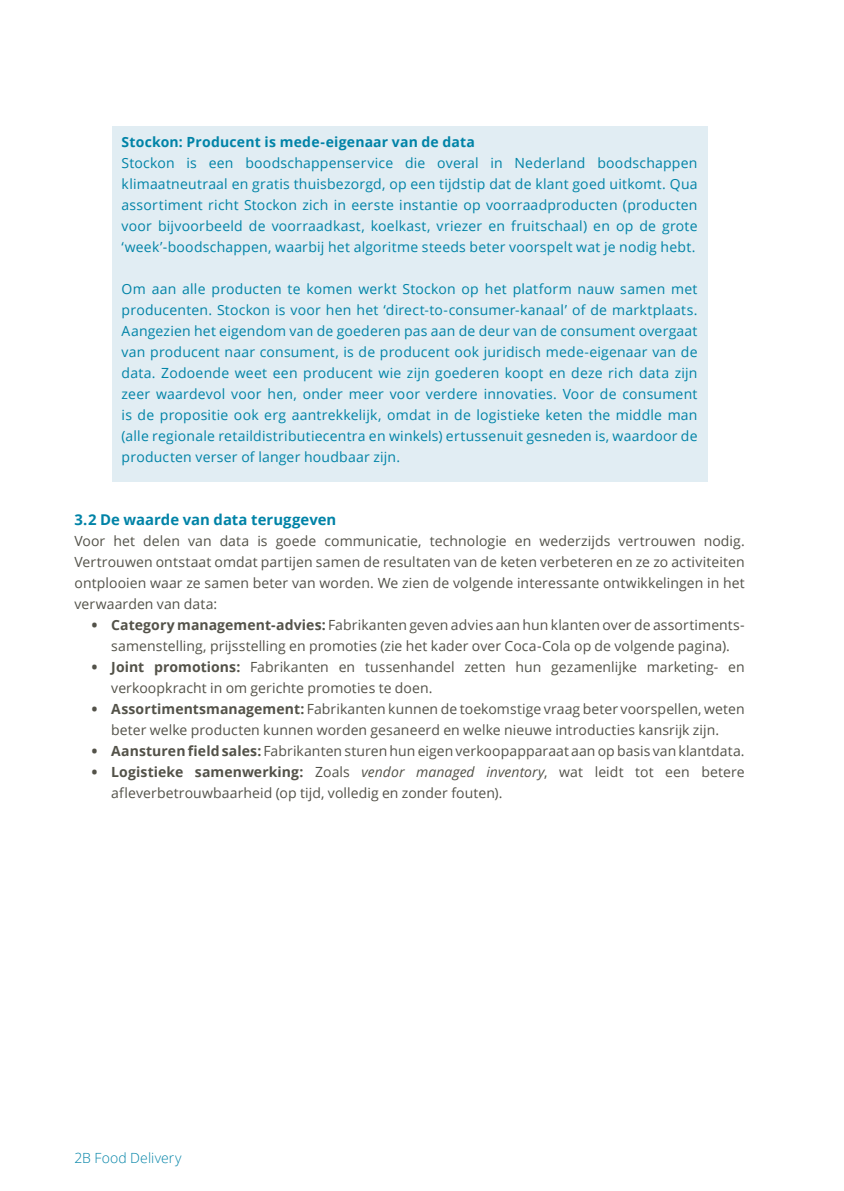
<style>
.page{position:relative;width:844px;height:1191px;background:#fff}
.page>*{position:absolute;margin:0;border:0;box-sizing:border-box;transform-origin:0 0}
.t1{font:700 14.88px "Open Sans";color:#0083a7}
.t2{font:14px/21px "Open Sans";letter-spacing:.015em;color:#0083a7;text-align:justify}
.t3{font:14px/21px "Open Sans";letter-spacing:.005em;color:#535249;text-align:center}
.t4{font:700 14px "Open Sans";letter-spacing:.015em;color:#0083a7}
.t5{font:300 14px "Open Sans";letter-spacing:.01em;color:#0083a7}
.s1{font-weight:800}
.s2{font-weight:700}
.s3{font-style:italic}
</style>
<div class="page">
<div style="left:112px;top:126px;width:595px;height:355px;background:#e1edf3"></div>
<p class="t4" style="left:122px;top:132px;width:355px">Stockon: Producent is mede-eigenaar van de data</p>
<p class="t2" style="left:122px;top:152px;width:577px">Stockon is een boodschappenservice die overal in Nederland boodschappen klimaatneutraal en gratis thuisbezorgd, op een tijdstip dat de klant goed uitkomt. Qua assortiment richt Stockon zich in eerste instantie op voorraadproducten (producten voor bijvoorbeeld de voorraadkast, koelkast, vriezer en fruitschaal) en op de grote ‘week’-boodschappen, waarbij het algoritme steeds beter voorspelt wat je nodig hebt.</p>
<p class="t2" style="left:122px;top:278px;width:577px">Om aan alle producten te komen werkt Stockon op het platform nauw samen met producenten. Stockon is voor hen het ‘direct-to-consumer-kanaal’ of de marktplaats.<br>Aangezien het eigendom van de goederen pas aan de deur van de consument overgaat van producent naar consument, is de producent ook juridisch mede-eigenaar van de data. Zodoende weet een producent wie zijn goederen koopt en deze rich data zijn zeer waardevol voor hen, onder meer voor verdere innovaties. Voor de consument is de propositie ook erg aantrekkelijk, omdat in de logistieke keten the middle man (alle regionale retaildistributiecentra en winkels) ertussenuit gesneden is, waardoor de producten verser of langer houdbaar zijn.</p>
<p class="t1" style="left:74px;top:509px;width:263px">3.2 De waarde van data teruggeven</p>
<p class="t3" style="left:74px;top:530px;width:671px;text-align:justify">Voor het delen van data is goede communicatie, technologie en wederzijds vertrouwen nodig.<br>Vertrouwen ontstaat omdat partijen samen de resultaten van de keten verbeteren en ze zo activiteiten ontplooien waar ze samen beter van worden. We zien de volgende interessante ontwikkelingen in het verwaarden van data:</p>
<p class="t3" style="left:92px;top:614px;width:653px"><span class="s1">•</span> <span class="s2">Category management-advies:</span> Fabrikanten geven advies aan hun klanten over de assortiments&shy;samenstelling, prijsstelling en promoties (zie het kader over Coca-Cola op de volgende pagina).</p>
<p class="t3" style="left:111px;top:656px;width:634px;text-align:left;text-indent:-19px"><span class="s1">•</span> <span class="s2">Joint promotions:</span> Fabrikanten en tussenhandel zetten hun gezamenlijke marketing- en verkoopkracht in om gerichte promoties te doen.</p>
<p class="t3" style="left:92px;top:698px;width:654px"><span class="s1">•</span> <span class="s2">Assortimentsmanagement:</span> Fabrikanten kunnen de toekomstige vraag beter voorspellen, weten beter welke producten kunnen worden gesaneerd en welke nieuwe introducties kansrijk zijn.</p>
<p class="t3" style="left:92px;top:740px;width:654px"><span class="s1">•</span> <span class="s2">Aansturen field sales:</span> Fabrikanten sturen hun eigen verkoopapparaat aan op basis van klantdata.</p>
<p class="t3" style="left:111px;top:761px;width:634px;text-align:left;text-indent:-19px"><span class="s1">•</span> <span class="s2">Logistieke samenwerking:</span> Zoals <span class="s3">vendor managed inventory</span>, wat leidt tot een betere afleverbetrouwbaarheid (op tijd, volledig en zonder fouten).</p>
<p class="t5" style="left:74px;top:1148px;width:109px">2B Food Delivery</p>
</div>
